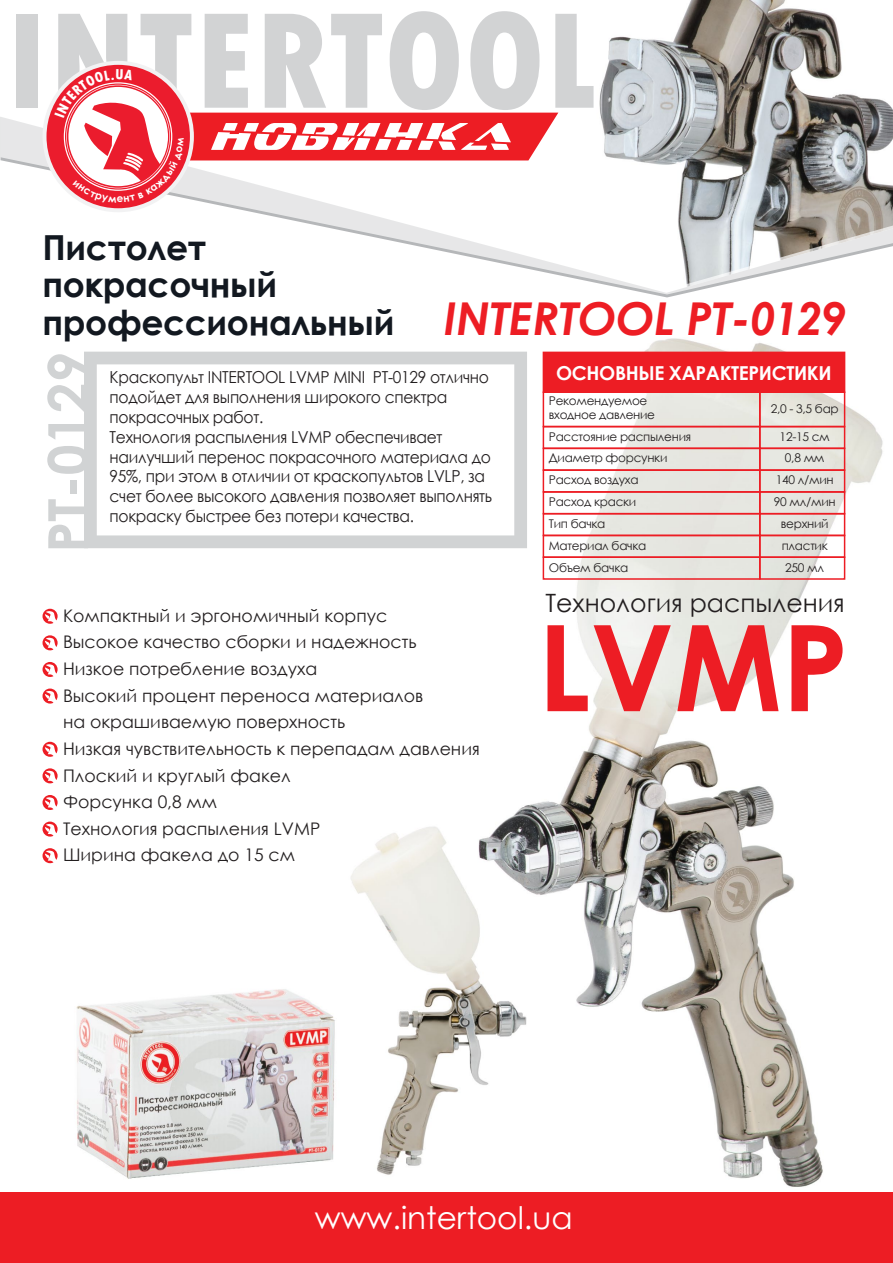
<style>
.page{position:relative;width:893px;height:1263px;background:#fff}
.page>*{position:absolute;margin:0;border:0;box-sizing:border-box;transform-origin:0 0}
.t1{font:700 55.2px "Century Gothic";color:#d1d3d4}
.t2{font:italic 700 45.3px "Century Gothic";color:#ed1d24}
.t3{font:700 34.5px/38px "Century Gothic";letter-spacing:-.01em;color:#121820}
.t4{font:31.05px "Century Gothic";color:#fff}
.t5{font:25.2px "Century Gothic";color:#231f20}
.t6{font:700 19.2px "Century Gothic";letter-spacing:-.02em;color:#fff}
.t7{font:17.4px/26.5px "Century Gothic";color:#231f20}
.t8{font:16.5px/19.8px "Century Gothic";letter-spacing:-.02em;color:#231f20;scale:.94 1}
.t9{font:12px/21.9px "Century Gothic";letter-spacing:-.025em;color:#231f20}
</style>
<div class="page">
<img style="left:76px;top:297px;width:807px;height:890px">
<div style="left:0;top:1192px;width:893px;height:71px;background:#ed1d24"></div>
<img style="left:599px;top:0;width:294px;height:114px">
<svg style="left:1px;top:114px;width:892px;height:180px"></svg>
<div style="left:16px;top:14px;width:21px;height:94px;background:#d2d3d4"></div>
<svg style="left:84px;top:352px;width:443px;height:196px"></svg>
<svg style="left:547px;top:625px;width:41px;height:86px"></svg>
<svg style="left:594px;top:625px;width:77px;height:86px;background:#ec9999"></svg>
<svg style="left:677px;top:625px;width:101px;height:86px;background:#ec7b7d"></svg>
<svg style="left:791px;top:625px;width:52px;height:86px"></svg>
<div style="left:543px;top:352px;width:302px;height:41px;background:#ed1d24"></div>
<div style="left:543px;top:391px;width:218px;height:36px;border:2px solid #ed1d24"></div>
<div style="left:759px;top:391px;width:86px;height:36px;border:2px solid #ed1d24"></div>
<div style="left:543px;top:426px;width:218px;height:23px;border:2px solid #ed1d24"></div>
<div style="left:759px;top:426px;width:86px;height:23px;border:2px solid #ed1d24"></div>
<div style="left:543px;top:448px;width:218px;height:23px;border:2px solid #ed1d24"></div>
<div style="left:759px;top:448px;width:86px;height:23px;border:2px solid #ed1d24"></div>
<div style="left:543px;top:469px;width:218px;height:24px;border:2px solid #ed1d24"></div>
<div style="left:759px;top:469px;width:86px;height:24px;border:2px solid #ed1d24"></div>
<div style="left:543px;top:491px;width:218px;height:23px;border:2px solid #ed1d24"></div>
<div style="left:759px;top:491px;width:86px;height:23px;border:2px solid #ed1d24"></div>
<div style="left:543px;top:513px;width:218px;height:23px;border:2px solid #ed1d24"></div>
<div style="left:759px;top:513px;width:86px;height:23px;border:2px solid #ed1d24"></div>
<div style="left:543px;top:535px;width:218px;height:23px;border:2px solid #ed1d24"></div>
<div style="left:759px;top:535px;width:86px;height:23px;border:2px solid #ed1d24"></div>
<div style="left:543px;top:556px;width:218px;height:24px;border:2px solid #ed1d24"></div>
<div style="left:759px;top:556px;width:86px;height:24px;border:2px solid #ed1d24"></div>
<svg style="left:43px;top:609px;width:15px;height:15px"></svg>
<svg style="left:43px;top:635px;width:15px;height:15px"></svg>
<svg style="left:43px;top:662px;width:15px;height:15px"></svg>
<svg style="left:43px;top:688px;width:15px;height:15px"></svg>
<svg style="left:43px;top:742px;width:15px;height:15px"></svg>
<svg style="left:43px;top:768px;width:15px;height:15px"></svg>
<svg style="left:43px;top:795px;width:15px;height:15px"></svg>
<svg style="left:43px;top:821px;width:15px;height:16px"></svg>
<svg style="left:43px;top:848px;width:15px;height:15px"></svg>
<svg style="left:49px;top:11px;width:545px;height:192px"></svg>
<h3 class="t3" style="left:43px;top:226px;width:353px">Пистолет покрасочный профессиональный</h3>
<h2 class="t2" style="left:444px;top:285px;width:404px">INTERTOOL PT-0129</h2>
<h1 class="t1" style="left:26px;top:553px;width:203px;rotate:-90deg">PT-0129</h1>
<p class="t8" style="left:110px;top:367px;width:409px">Краскопульт INTERTOOL LVMP MINI PT-0129 отлично подойдет для выполнения широкого спектра покрасочных работ.<br>Технология распыления LVMP обеспечивает наилучший перенос покрасочного материала до 95%, при этом в отличии от краскопультов LVLP, за счет более высокого давления позволяет выполнять покраску быстрее без потери качества.</p>
<p class="t7" style="left:63px;top:602px;width:418px">Компактный и эргономичный корпус<br>Высокое качество сборки и надежность<br>Низкое потребление воздуха<br>Высокий процент переноса материалов<br>на окрашиваемую поверхность<br>Низкая чувствительность к перепадам давления<br>Плоский и круглый факел<br>Форсунка 0,8 мм<br>Технология распыления LVMP<br>Ширина факела до 15 см</p>
<p class="t6" style="left:556px;top:359px;width:277px">ОСНОВНЫЕ ХАРАКТЕРИСТИКИ</p>
<p class="t9" style="left:549px;top:394px;width:108px;line-height:13px">Рекомендуемое входное давление</p>
<p class="t9" style="left:549px;top:425px;width:144px">Расстояние распыления<br>Диаметр форсунки<br>Расход воздуха<br>Расход краски<br>Тип бачка<br>Материал бачка<br>Объем бачка</p>
<p class="t9" style="left:774px;top:425px;width:63px;text-align:center">12-15 см<br>0,8 мм<br>140 л/мин<br>90 мл/мин верхний пластик<br>250 мл</p>
<p class="t9" style="left:771px;top:397px;width:70px">2,0 - 3,5 бар</p>
<h3 class="t5" style="left:545px;top:585px;width:301px">Технология распыления</h3>
<h3 class="t4" style="left:315px;top:1196px;width:259px">www.intertool.ua</h3>
</div>
